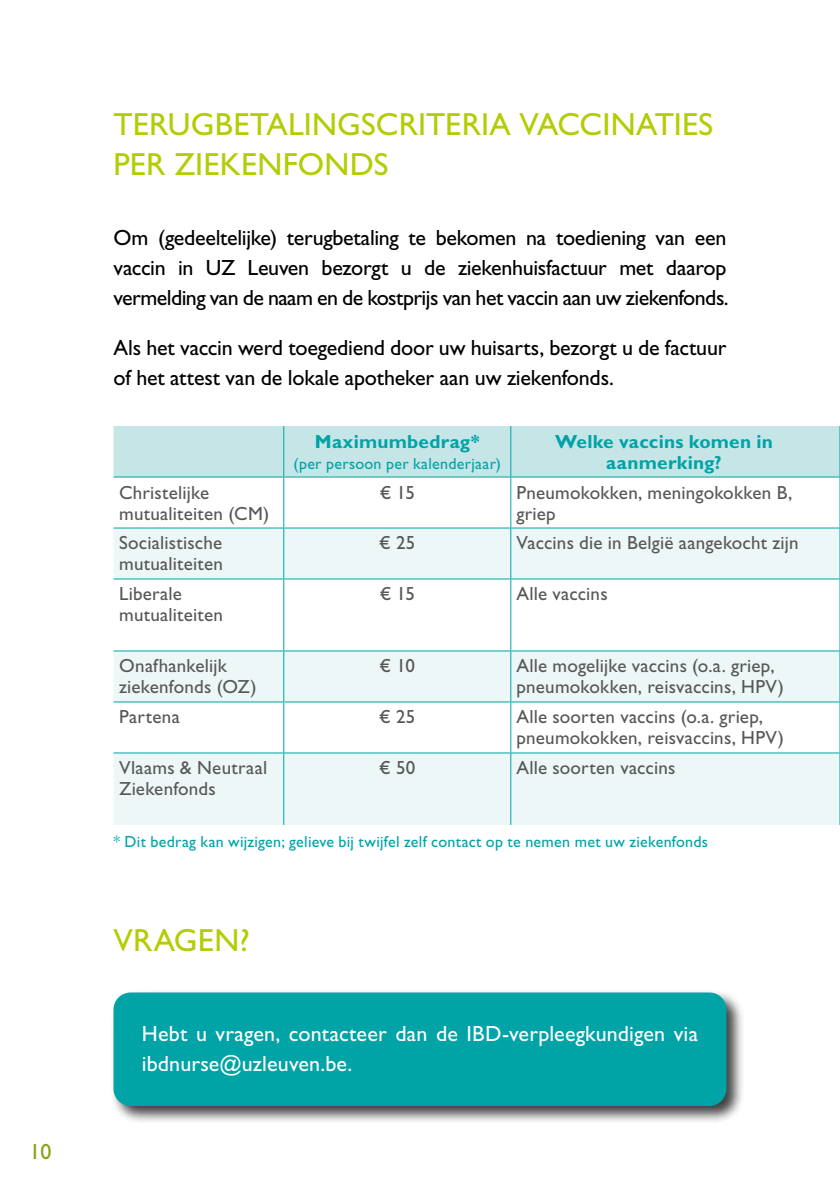
<style>
.page{position:relative;width:840px;height:1191px;background:#fff}
.page>*{position:absolute;margin:0;border:0;box-sizing:border-box;transform-origin:0 0}
.t1{font:32px/40px "Gill Sans Std";letter-spacing:.005em;color:#b4cc04}
.t2{font:22px/30px "Gill Sans Std";letter-spacing:-.015em;color:#000;text-align:justify}
.t3{font:22px/30px "Gill Sans Std";letter-spacing:.005em;color:#fff}
.t4{font:22px "Gill Sans Std";color:#86a315}
.t5{font:19px/21px "Gill Sans Std";letter-spacing:.01em;color:#575756}
.t6{font:700 19px/21px "Gill Sans Std";letter-spacing:.01em;color:#00a3a6;text-align:center}
.t7{font:16px "Gill Sans Std";letter-spacing:.015em;color:#00a3a6}
</style>
<div class="page">
<div style="left:110px;top:989px;width:635px;height:136px;background:#000;opacity:.75"></div>
<div style="left:113px;top:992px;width:613px;height:114px;background:#00a3a6;border-radius:17px"></div>
<svg style="left:113px;top:528px;width:726px;height:297px;fill:#edf7f7"></svg>
<hr style="left:283px;top:477px;width:1px;height:50px;background:#00a3a6">
<hr style="left:510px;top:477px;width:1px;height:50px;background:#00a3a6">
<div style="left:113px;top:426px;width:727px;height:51px;background:#c6e5e6"></div>
<hr style="left:839px;top:477px;width:1px;height:50px;background:#00a3a6">
<hr style="left:113px;top:527px;width:170px;height:1px;background:#00a3a6">
<hr style="left:283px;top:527px;width:227px;height:1px;background:#00a3a6">
<hr style="left:283px;top:528px;width:1px;height:50px;background:#00a3a6">
<hr style="left:510px;top:527px;width:329px;height:1px;background:#00a3a6">
<hr style="left:510px;top:528px;width:1px;height:50px;background:#00a3a6">
<hr style="left:839px;top:528px;width:1px;height:50px;background:#00a3a6">
<hr style="left:113px;top:578px;width:170px;height:1px;background:#00a3a6">
<hr style="left:283px;top:578px;width:227px;height:1px;background:#00a3a6">
<hr style="left:283px;top:579px;width:1px;height:71px;background:#00a3a6">
<hr style="left:510px;top:578px;width:329px;height:1px;background:#00a3a6">
<hr style="left:510px;top:579px;width:1px;height:71px;background:#00a3a6">
<hr style="left:839px;top:579px;width:1px;height:71px;background:#00a3a6">
<hr style="left:113px;top:650px;width:170px;height:1px;background:#00a3a6">
<hr style="left:283px;top:650px;width:227px;height:1px;background:#00a3a6">
<hr style="left:283px;top:651px;width:1px;height:50px;background:#00a3a6">
<hr style="left:510px;top:650px;width:329px;height:1px;background:#00a3a6">
<hr style="left:510px;top:651px;width:1px;height:50px;background:#00a3a6">
<hr style="left:839px;top:651px;width:1px;height:50px;background:#00a3a6">
<hr style="left:113px;top:701px;width:170px;height:1px;background:#00a3a6">
<hr style="left:283px;top:701px;width:227px;height:1px;background:#00a3a6">
<hr style="left:283px;top:702px;width:1px;height:50px;background:#00a3a6">
<hr style="left:510px;top:701px;width:329px;height:1px;background:#00a3a6">
<hr style="left:510px;top:702px;width:1px;height:50px;background:#00a3a6">
<hr style="left:839px;top:702px;width:1px;height:50px;background:#00a3a6">
<hr style="left:113px;top:752px;width:170px;height:1px;background:#00a3a6">
<hr style="left:283px;top:752px;width:227px;height:1px;background:#00a3a6">
<hr style="left:283px;top:753px;width:1px;height:72px;background:#00a3a6">
<hr style="left:510px;top:752px;width:329px;height:1px;background:#00a3a6">
<hr style="left:510px;top:753px;width:1px;height:72px;background:#00a3a6">
<hr style="left:839px;top:753px;width:1px;height:72px;background:#00a3a6">
<p class="t4" style="left:29px;top:1138px;width:23px">10</p>
<h1 class="t1" style="left:113px;top:105px;width:600px">TERUGBETALINGSCRITERIA VACCINATIES<br>PER ZIEKENFONDS</h1>
<p class="t2" style="left:113px;top:223px;width:616px">Om (gedeeltelijke) terugbetaling te bekomen na toediening van een vaccin in UZ Leuven bezorgt u de ziekenhuisfactuur met daarop vermelding van de naam en de kostprijs van het vaccin aan uw ziekenfonds.</p>
<p class="t2" style="left:113px;top:333px;width:614px">Als het vaccin werd toegediend door uw huisarts, bezorgt u de factuur of het attest van de lokale apotheker aan uw ziekenfonds.</p>
<p class="t6" style="left:315px;top:430px;width:166px">Maximumbedrag*</p>
<p class="t7" style="left:293px;top:454px;width:209px">(per persoon per kalenderjaar)</p>
<p class="t6" style="left:555px;top:430px;width:219px">Welke vaccins komen in aanmerking?</p>
<p class="t5" style="left:119px;top:482px;width:151px">Christelijke mutualiteiten (CM)</p>
<p class="t5" style="left:379px;top:482px;width:37px">€ 15</p>
<p class="t5" style="left:516px;top:482px;width:277px">Pneumokokken, meningokokken B, griep</p>
<p class="t5" style="left:119px;top:533px;width:105px">Socialistische mutualiteiten</p>
<p class="t5" style="left:379px;top:533px;width:38px">€ 25</p>
<p class="t5" style="left:516px;top:533px;width:283px">Vaccins die in België aangekocht zijn</p>
<p class="t5" style="left:119px;top:583px;width:105px">Liberale mutualiteiten</p>
<p class="t5" style="left:379px;top:583px;width:37px">€ 15</p>
<p class="t5" style="left:516px;top:583px;width:93px">Alle vaccins</p>
<p class="t5" style="left:119px;top:655px;width:139px">Onafhankelijk ziekenfonds (OZ)</p>
<p class="t5" style="left:379px;top:655px;width:37px">€ 10</p>
<p class="t5" style="left:516px;top:655px;width:269px">Alle mogelijke vaccins (o.a. griep, pneumokokken, reisvaccins, HPV)</p>
<p class="t5" style="left:119px;top:706px;width:62px">Partena</p>
<p class="t5" style="left:379px;top:706px;width:38px">€ 25</p>
<p class="t5" style="left:516px;top:706px;width:269px">Alle soorten vaccins (o.a. griep, pneumokokken, reisvaccins, HPV)</p>
<p class="t5" style="left:119px;top:757px;width:149px">Vlaams &amp; Neutraal<br>Ziekenfonds</p>
<p class="t5" style="left:379px;top:757px;width:38px">€ 50</p>
<p class="t5" style="left:516px;top:757px;width:160px">Alle soorten vaccins</p>
<p class="t7" style="left:113px;top:832px;width:595px">* Dit bedrag kan wijzigen; gelieve bij twijfel zelf contact op te nemen met uw ziekenfonds</p>
<h1 class="t1" style="left:113px;top:920px;width:138px">VRAGEN?</h1>
<p class="t3" style="left:142px;top:1018px;width:557px">Hebt u vragen, contacteer dan de IBD-verpleegkundigen via ibdnurse@uzleuven.be.</p>
</div>
